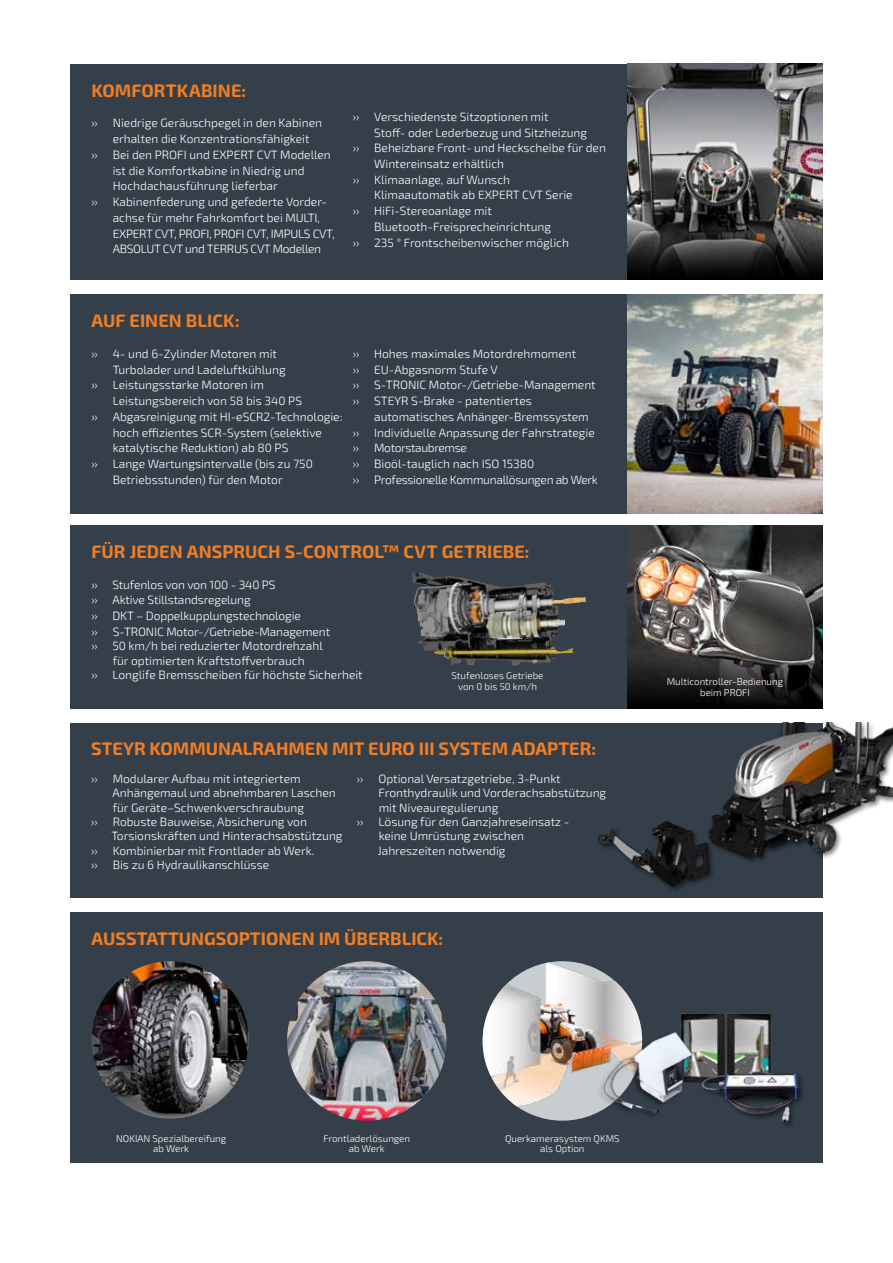
<style>
.page{position:relative;width:893px;height:1263px;background:#fff}
.page>*{position:absolute;margin:0;border:0;box-sizing:border-box;transform-origin:0 0}
.t1{font:700 18px "Exo 2";color:#ef7e26}
.t2{font:300 12px/15.8px "Exo 2";color:#fff}
.t3{font:300 12px/15.8px "Exo 2";letter-spacing:-.025em;color:#fff}
.t4{font:300 9.75px/10.5px "Exo 2";color:#fff;text-align:center}
</style>
<div class="page">
<div style="left:70px;top:723px;width:753px;height:174px;background:#353f4a"></div>
<div style="left:597px;top:723px;width:296px;height:170px;background:#000;opacity:.5"></div>
<img style="left:597px;top:723px;width:296px;height:165px">
<div style="left:70px;top:64px;width:753px;height:216px;background:#353f4a"></div>
<div style="left:70px;top:912px;width:753px;height:251px;background:#353f4a"></div>
<img style="left:91px;top:961px;width:158px;height:157px;border-radius:79px">
<div style="left:483px;top:961px;width:159px;height:160px;background:#c8cdd0;border-radius:50%"></div>
<img style="left:483px;top:961px;width:158px;height:146px">
<img style="left:287px;top:961px;width:159px;height:160px;border-radius:80px">
<img style="left:627px;top:64px;width:196px;height:151px">
<img style="left:681px;top:1013px;width:90px;height:51px">
<img style="left:697px;top:1064px;width:105px;height:63px">
<img style="left:592px;top:1026px;width:105px;height:91px">
<div style="left:70px;top:294px;width:753px;height:219px;background:#353f4a"></div>
<img style="left:627px;top:294px;width:196px;height:219px">
<div style="left:70px;top:525px;width:753px;height:184px;background:#353f4a"></div>
<img style="left:412px;top:573px;width:174px;height:92px">
<img style="left:627px;top:525px;width:196px;height:119px">
<svg style="left:627px;top:215px;width:196px;height:64px;background:#2f2e2e"></svg>
<svg style="left:627px;top:644px;width:196px;height:65px;background:#282827"></svg>
<h1 class="t1" style="left:91px;top:78px;width:156px">KOMFORTKABINE:</h1>
<p class="t2" style="left:91px;top:115px;width:232px">›› Niedrige Geräuschpegel in den Kabinen</p>
<p class="t2" style="left:113px;top:130px;width:198px">erhalten die Konzentrationsfähigkeit</p>
<p class="t2" style="left:91px;top:146px;width:241px">›› Bei den PROFI und EXPERT CVT Modellen</p>
<p class="t2" style="left:113px;top:162px;width:193px">ist die Komfortkabine in Niedrig und</p>
<p class="t2" style="left:113px;top:178px;width:167px">Hochdachausführung lieferbar</p>
<p class="t2" style="left:91px;top:193px;width:237px">›› Kabinenfederung und gefederte Vorder-</p>
<p class="t2" style="left:113px;top:209px;width:209px">achse für mehr Fahrkomfort bei MULTI,</p>
<p class="t3" style="left:113px;top:225px;width:224px">EXPERT CVT, PROFI, PROFI CVT, IMPULS CVT,</p>
<p class="t3" style="left:113px;top:241px;width:210px">ABSOLUT CVT und TERRUS CVT Modellen</p>
<p class="t2" style="left:353px;top:108px;width:197px">›› Verschiedenste Sitzoptionen mit</p>
<p class="t2" style="left:374px;top:124px;width:214px">Stoff- oder Lederbezug und Sitzheizung</p>
<p class="t2" style="left:353px;top:140px;width:254px">›› Beheizbare Front- und Heckscheibe für den</p>
<p class="t2" style="left:374px;top:155px;width:131px">Wintereinsatz erhältlich</p>
<p class="t2" style="left:353px;top:171px;width:159px">›› Klimaanlage, auf Wunsch</p>
<p class="t2" style="left:374px;top:187px;width:200px">Klimaautomatik ab EXPERT CVT Serie</p>
<p class="t2" style="left:353px;top:203px;width:140px">›› HiFi-Stereoanlage mit</p>
<p class="t2" style="left:374px;top:218px;width:178px">Bluetooth-Freisprecheinrichtung</p>
<p class="t2" style="left:353px;top:234px;width:217px">›› 235 ° Frontscheibenwischer möglich</p>
<h1 class="t1" style="left:91px;top:308px;width:150px">AUF EINEN BLICK:</h1>
<p class="t2" style="left:91px;top:345px;width:187px">›› 4- und 6-Zylinder Motoren mit</p>
<p class="t2" style="left:113px;top:361px;width:174px">Turbolader und Ladeluftkühlung</p>
<p class="t2" style="left:91px;top:377px;width:174px">›› Leistungsstarke Motoren im</p>
<p class="t2" style="left:113px;top:393px;width:191px">Leistungsbereich von 58 bis 340 PS</p>
<p class="t2" style="left:91px;top:408px;width:252px">›› Abgasreinigung mit HI-eSCR2-Technologie:</p>
<p class="t2" style="left:113px;top:424px;width:211px">hoch effizientes SCR-System (selektive</p>
<p class="t2" style="left:113px;top:440px;width:177px">katalytische Reduktion) ab 80 PS</p>
<p class="t2" style="left:91px;top:456px;width:223px">›› Lange Wartungsintervalle (bis zu 750</p>
<p class="t2" style="left:113px;top:471px;width:172px">Betriebsstunden) für den Motor</p>
<p class="t2" style="left:353px;top:345px;width:244px">›› Hohes maximales Motordrehmoment<br>›› EU-Abgasnorm Stufe V<br>›› S-TRONIC Motor-/Getriebe-Management ›› STEYR S-Brake - patentiertes</p>
<p class="t2" style="left:353px;top:408px;width:243px;text-indent:21px">automatisches Anhänger-Bremssystem ›› Individuelle Anpassung der Fahrstrategie ››</p>
<p class="t3" style="left:353px;top:440px;width:246px;text-indent:21px">Motorstaubremse<br>›› Bioöl-tauglich nach ISO 15380<br>›› Professionelle Kommunallösungen ab Werk</p>
<h1 class="t1" style="left:91px;top:539px;width:440px">FÜR JEDEN ANSPRUCH S-CONTROL™ CVT GETRIEBE:</h1>
<p class="t2" style="left:91px;top:576px;width:240px">›› Stufenlos von von 100 - 340 PS<br>›› Aktive Stillstandsregelung<br>›› DKT – Doppelkupplungstechnologie<br>›› S-TRONIC Motor-/Getriebe-Management</p>
<p class="t2" style="left:91px;top:638px;width:233px">›› 50 km/h bei reduzierter Motordrehzahl</p>
<p class="t2" style="left:113px;top:652px;width:193px">für optimierten Kraftstoffverbrauch</p>
<p class="t2" style="left:91px;top:666px;width:273px">›› Longlife Bremsscheiben für höchste Sicherheit</p>
<p class="t4" style="left:452px;top:670px;width:93px">Stufenloses Getriebe von 0 bis 50 km/h</p>
<p class="t4" style="left:667px;top:676px;width:118px">Multicontroller-Bedienung beim PROFI</p>
<h1 class="t1" style="left:91px;top:736px;width:506px">STEYR KOMMUNALRAHMEN MIT EURO III SYSTEM ADAPTER:</h1>
<p class="t2" style="left:91px;top:770px;width:8px">››</p>
<p class="t2" style="left:112px;top:771px;width:225px;line-height:14.4px">Modularer Aufbau mit integriertem<br>Anhängemaul und abnehmbaren Laschen für Geräte–Schwenkverschraubung</p>
<p class="t2" style="left:91px;top:813px;width:8px">››</p>
<p class="t2" style="left:111px;top:814px;width:233px;line-height:14.4px">Robuste Bauweise, Absicherung von<br>Torsionskräften und Hinterachsabstützung</p>
<p class="t2" style="left:91px;top:842px;width:8px">››</p>
<p class="t2" style="left:113px;top:842px;width:203px">Kombinierbar mit Frontlader ab Werk.</p>
<p class="t2" style="left:91px;top:857px;width:8px">››</p>
<p class="t2" style="left:113px;top:857px;width:158px">Bis zu 6 Hydraulikanschlüsse</p>
<p class="t2" style="left:357px;top:770px;width:8px">››</p>
<p class="t2" style="left:378px;top:771px;width:229px;line-height:14.4px">Optional Versatzgetriebe, 3-Punkt<br>Fronthydraulik und Vorderachsabstützung mit Niveauregulierung</p>
<p class="t2" style="left:357px;top:813px;width:8px">››</p>
<p class="t2" style="left:378px;top:814px;width:193px;line-height:14.4px">Lösung für den Ganzjahreseinsatz - keine Umrüstung zwischen<br>Jahreszeiten notwendig</p>
<h1 class="t1" style="left:92px;top:926px;width:353px">AUSSTATTUNGSOPTIONEN IM ÜBERBLICK:</h1>
<p class="t4" style="left:116px;top:1132px;width:112px">NOKIAN Spezialbereifung ab Werk</p>
<p class="t4" style="left:505px;top:1132px;width:116px">Querkamerasystem QKMS als Option</p>
<p class="t4" style="left:323px;top:1132px;width:88px">Frontladerlösungen ab Werk</p>
</div>
